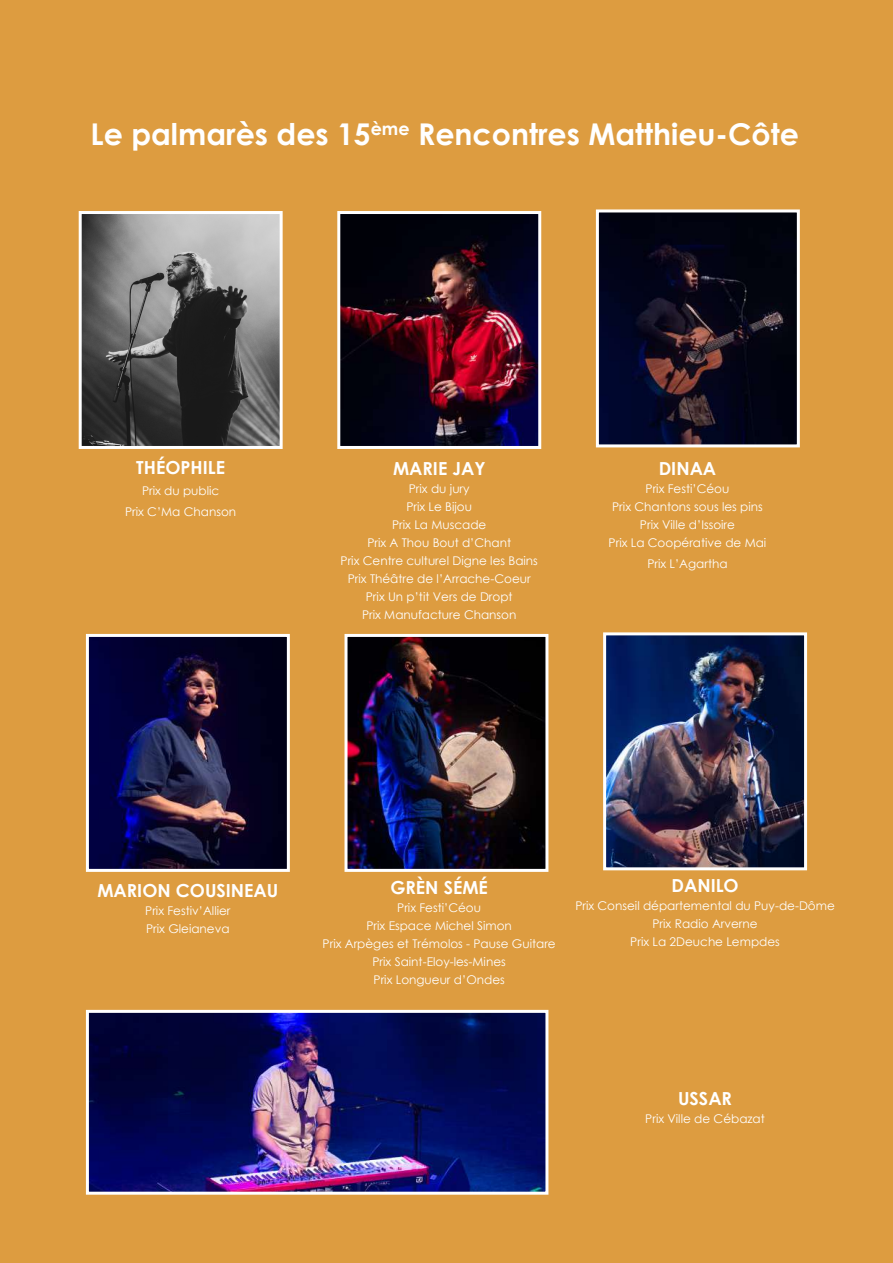
<style>
.page{position:relative;width:893px;height:1263px;background:#dd9c40}
.page>*{position:absolute;margin:0;border:0;box-sizing:border-box;transform-origin:0 0}
.t1{font:700 30px "Century Gothic";color:#fff}
.t2{font:700 18px "Century Gothic";color:#fff}
.t3{font:12px/18px "Century Gothic";color:#fff;text-align:center}
</style>
<div class="page">
<img style="left:83px;top:215px;width:196px;height:230px">
<div style="left:79px;top:211px;width:204px;height:238px;border:3px solid #fff"></div>
<img style="left:341px;top:215px;width:196px;height:230px">
<div style="left:337px;top:211px;width:204px;height:238px;border:3px solid #fff"></div>
<img style="left:600px;top:213px;width:196px;height:230px">
<div style="left:596px;top:209px;width:204px;height:238px;border:3px solid #fff"></div>
<img style="left:90px;top:638px;width:196px;height:230px">
<div style="left:86px;top:634px;width:204px;height:238px;border:3px solid #fff"></div>
<img style="left:348px;top:638px;width:196px;height:230px">
<div style="left:344px;top:634px;width:204px;height:238px;border:3px solid #fff"></div>
<img style="left:607px;top:636px;width:196px;height:230px">
<div style="left:603px;top:632px;width:204px;height:238px;border:3px solid #fff"></div>
<img style="left:90px;top:1014px;width:454px;height:177px">
<div style="left:86px;top:1010px;width:462px;height:185px;border:3px solid #fff"></div>
<h1 class="t1" style="left:91px;top:112px;width:710px">Le palmarès des 15<sup>ème</sup> Rencontres Matthieu-Côte</h1>
<h2 class="t2" style="left:136px;top:453px;width:90px">THÉOPHILE</h2>
<p class="t3" style="left:125px;top:480px;width:113px;line-height:21px">Prix du public<br>Prix C’Ma Chanson</p>
<h2 class="t2" style="left:393px;top:455px;width:94px">MARIE JAY</h2>
<p class="t3" style="left:341px;top:479px;width:199px">Prix du jury<br>Prix Le Bijou<br>Prix La Muscade<br>Prix A Thou Bout d’Chant<br>Prix Centre culturel Digne les Bains<br>Prix Théâtre de l’Arrache-Coeur<br>Prix Un p’tit Vers de Dropt<br>Prix Manufacture Chanson</p>
<h2 class="t2" style="left:659px;top:455px;width:59px">DINAA</h2>
<p class="t3" style="left:609px;top:479px;width:159px">Prix Festi’Céou<br>Prix Chantons sous les pins<br>Prix Ville d’Issoire<br>Prix La Coopérative de Mai</p>
<p class="t3" style="left:647px;top:555px;width:82px">Prix L’Agartha</p>
<h2 class="t2" style="left:97px;top:876px;width:183px">MARION COUSINEAU</h2>
<p class="t3" style="left:145px;top:901px;width:87px;text-align:left">Prix Festiv’Allier<br>Prix Gleianeva</p>
<h2 class="t2" style="left:390px;top:874px;width:99px">GRÈN SÉMÉ</h2>
<p class="t3" style="left:323px;top:898px;width:235px">Prix Festi’Céou<br>Prix Espace Michel Simon<br>Prix Arpèges et Trémolos - Pause Guitare<br>Prix Saint-Eloy-les-Mines<br>Prix Longueur d’Ondes</p>
<h2 class="t2" style="left:671px;top:871px;width:69px">DANILO</h2>
<p class="t3" style="left:575px;top:896px;width:261px">Prix Conseil départemental du Puy-de-Dôme<br>Prix Radio Arverne<br>Prix La 2Deuche Lempdes</p>
<h2 class="t2" style="left:678px;top:1084px;width:55px">USSAR</h2>
<p class="t3" style="left:645px;top:1109px;width:121px">Prix Ville de Cébazat</p>
</div>
